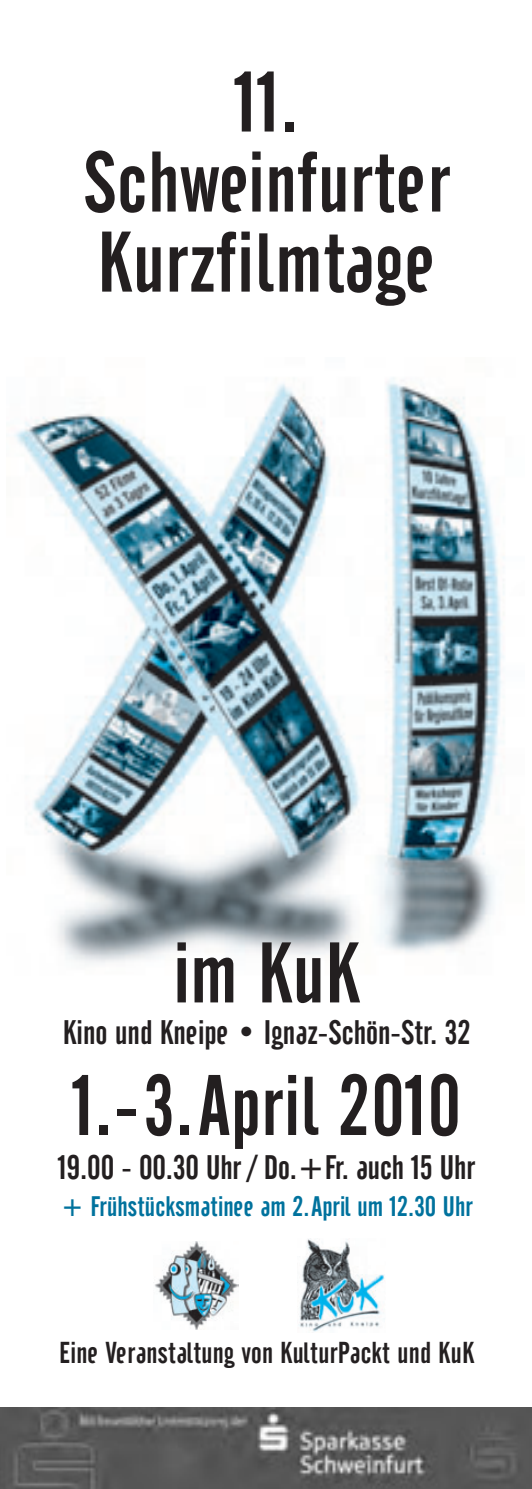
<style>
.page{position:relative;width:532px;height:1489px;background:#fff}
.page>*{position:absolute;margin:0;border:0;box-sizing:border-box;transform-origin:0 0}
.t1{font:85px/80px "Alternate Gothic No 2 BT";letter-spacing:.01em;color:#231f20;text-align:center}
.t2{font:85px "Alternate Gothic No 2 BT";letter-spacing:.01em;color:#231f20;scale:.95 1}
.t3{font:33.75px "Alternate Gothic No 2 BT";color:#231f20}
.t4{font:30px "Alternate Gothic No 2 BT";letter-spacing:.01em;color:#231f20}
.t5{font:28px "Alternate Gothic No 2 BT";letter-spacing:.005em;color:#00729d}
</style>
<div class="page">
<img style="left:14px;top:378px;width:491px;height:585px">
<img style="left:0;top:1407px;width:531px;height:81px">
<img style="left:154px;top:1241px;width:84px;height:88px">
<img style="left:299px;top:1238px;width:86px;height:94px">
<h1 class="t1" style="left:83px;top:69px;width:368px">11.<br>Schweinfurter<br>Kurzfilmtage</h1>
<h1 class="t1" style="left:173px;top:939px;width:188px">im KuK</h1>
<p class="t3" style="left:63px;top:1020px;width:409px">Kino und Kneipe • Ignaz-Schön-Str. 32</p>
<h1 class="t2" style="left:73px;top:1074px;width:409px">1.-3.April 2010</h1>
<p class="t3" style="left:58px;top:1155px;width:418px">19.00 - 00.30 Uhr / Do.+Fr. auch 15 Uhr</p>
<p class="t5" style="left:61px;top:1195px;width:413px">+ Frühstücksmatinee am 2.April um 12.30 Uhr</p>
<p class="t4" style="left:59px;top:1341px;width:416px">Eine Veranstaltung von KulturPackt und KuK</p>
</div>
